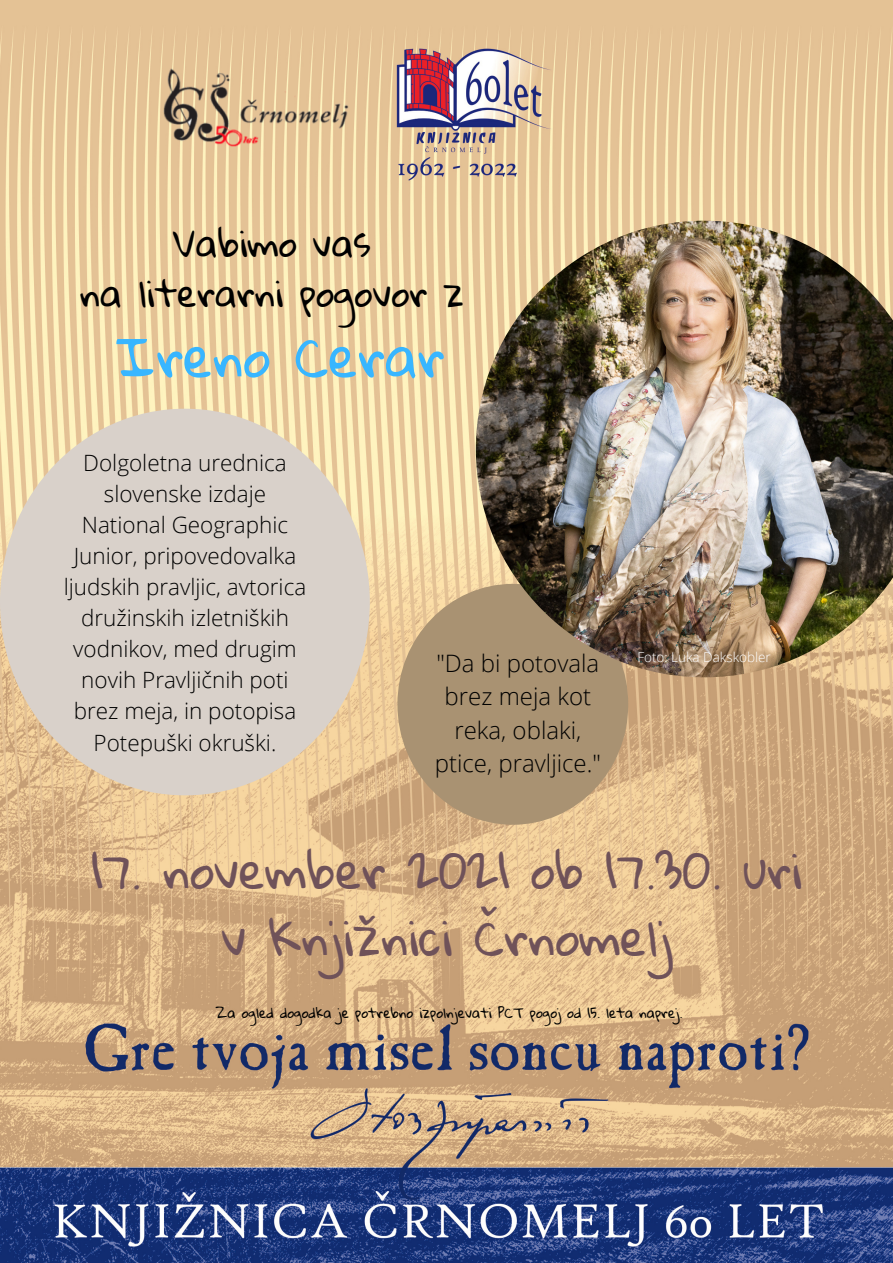
<style>
.page{position:relative;width:893px;height:1263px;background:#fff}
.page>*{position:absolute;margin:0;border:0;box-sizing:border-box;transform-origin:0 0}
.t1{font:54px "Gloria Hallelujah";color:#38b6ff}
.t2{font:48px/67px "Gloria Hallelujah";color:#6f5259;text-align:center}
.t3{font:36px "Gloria Hallelujah";color:#000}
.t4{font:300 24px/33.2px "Open Sans";color:#000;text-align:center}
.t5{font:300 22.42px/31px "Open Sans";color:#000;text-align:center}
.t6{font:13.5px "Gloria Hallelujah";color:#000}
.t7{font:300 13.5px "Open Sans";color:#fff}
</style>
<div class="page">
<img style="left:0;top:0;width:893px;height:1263px">
<div style="left:397px;top:584px;width:231px;height:241px;background:#a99272;border-radius:50%"></div>
<img style="left:476px;top:221px;width:417px;height:456px">
<div style="left:0;top:409px;width:370px;height:386px;background:#d9d1ca;border-radius:50%"></div>
<img style="left:142px;top:68px;width:228px;height:79px">
<p class="t3" style="left:173px;top:224px;width:199px">Vabimo vas</p>
<p class="t3" style="left:80px;top:274px;width:386px">na literarni pogovor z</p>
<p class="t1" style="left:116px;top:327px;width:330px">Ireno Cerar</p>
<p class="t5" style="left:64px;top:447px;width:244px">Dolgoletna urednica slovenske izdaje<br>National Geographic<br>Junior, pripovedovalka ljudskih pravljic, avtorica družinskih izletniških vodnikov, med drugim novih Pravljičnih poti brez meja, in potopisa<br>Potepuški okruški.</p>
<p class="t4" style="left:435px;top:646px;width:168px">"Da bi potovala brez meja kot reka, oblaki, ptice, pravljice."</p>
<p class="t7" style="left:637px;top:647px;width:135px">Foto: Luka Dakskobler</p>
<p class="t2" style="left:91px;top:839px;width:712px">17. november 2021 ob 17.30. uri v Knjižnici Črnomelj</p>
<p class="t6" style="left:216px;top:1006px;width:468px">Za ogled dogodka je potrebno izpolnjevati PCT pogoj od 15. leta naprej.</p>
</div>
